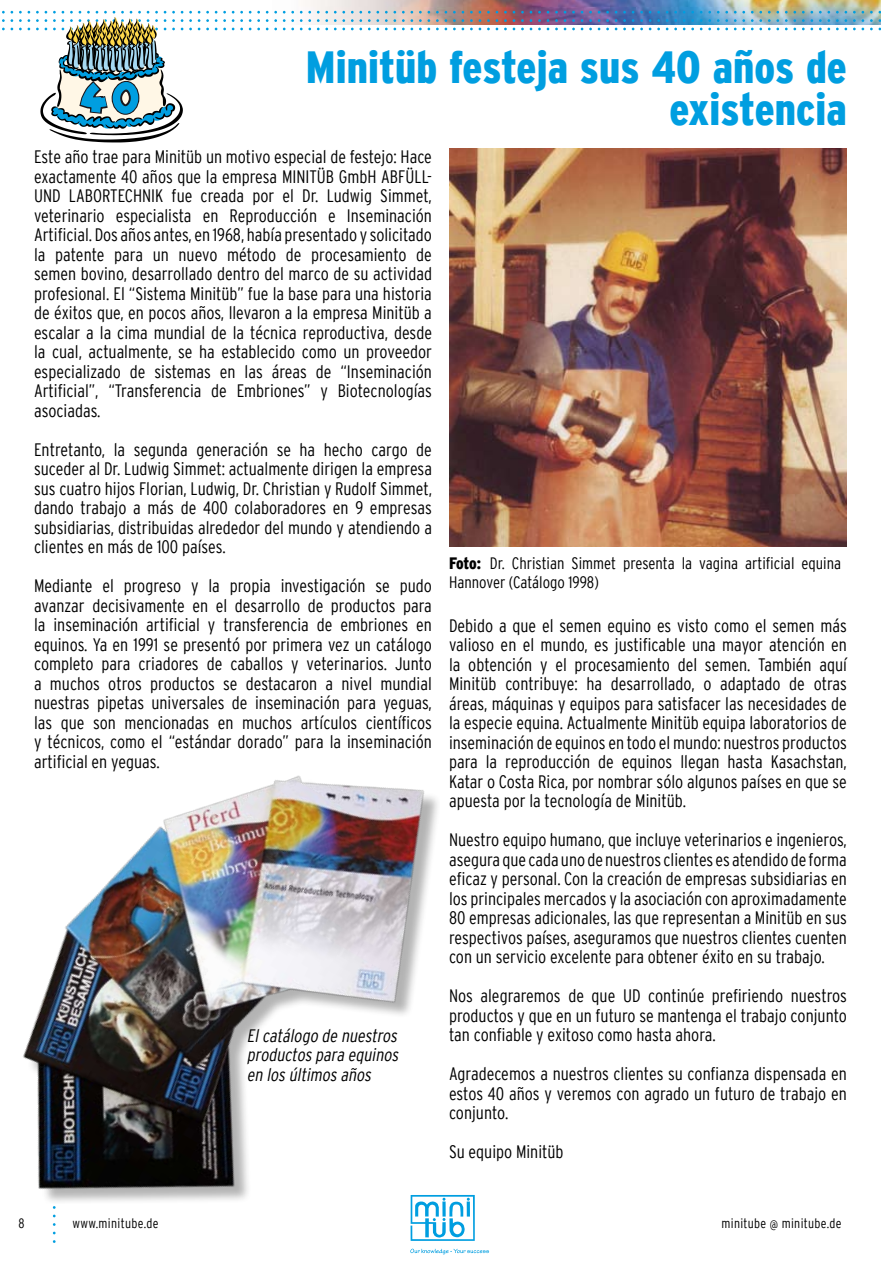
<style>
.page{position:relative;width:881px;height:1263px;background:#fff}
.page>*{position:absolute;margin:0;border:0;box-sizing:border-box;transform-origin:0 0}
.t1{font:900 condensed 45px/42px "Interstate";color:#009ee0;text-align:right}
.t2{font:300 condensed 18px/19.5px "Interstate";color:#000;text-align:justify}
.t3{font:italic 300 condensed 18px/19.5px "Interstate";color:#000;text-align:justify}
.t4{font:300 condensed 16.5px/19.5px "Interstate";color:#000}
.t5{font:300 condensed 13.5px "Interstate";letter-spacing:.025em;color:#000}
.s1{font-weight:900}
</style>
<div class="page">
<img style="left:3px;top:0;width:877px;height:24px">
<svg style="left:2px;top:11px;width:3px;height:11px"></svg>
<svg style="left:11px;top:11px;width:2px;height:11px"></svg>
<svg style="left:19px;top:11px;width:3px;height:11px"></svg>
<svg style="left:28px;top:11px;width:2px;height:11px"></svg>
<svg style="left:189px;top:11px;width:3px;height:11px"></svg>
<svg style="left:198px;top:11px;width:2px;height:11px"></svg>
<svg style="left:206px;top:11px;width:3px;height:11px"></svg>
<svg style="left:215px;top:11px;width:2px;height:11px"></svg>
<svg style="left:223px;top:11px;width:3px;height:11px"></svg>
<svg style="left:232px;top:11px;width:2px;height:11px"></svg>
<svg style="left:240px;top:11px;width:3px;height:11px"></svg>
<svg style="left:249px;top:11px;width:2px;height:11px"></svg>
<svg style="left:257px;top:11px;width:3px;height:11px"></svg>
<svg style="left:266px;top:11px;width:2px;height:11px"></svg>
<svg style="left:274px;top:11px;width:3px;height:11px"></svg>
<svg style="left:283px;top:11px;width:2px;height:11px"></svg>
<svg style="left:291px;top:11px;width:3px;height:11px"></svg>
<svg style="left:300px;top:11px;width:2px;height:11px"></svg>
<svg style="left:308px;top:11px;width:3px;height:11px"></svg>
<svg style="left:317px;top:11px;width:2px;height:11px"></svg>
<svg style="left:325px;top:11px;width:3px;height:11px"></svg>
<svg style="left:334px;top:11px;width:2px;height:11px"></svg>
<svg style="left:342px;top:11px;width:3px;height:11px"></svg>
<svg style="left:351px;top:11px;width:2px;height:11px"></svg>
<svg style="left:359px;top:11px;width:3px;height:11px"></svg>
<svg style="left:368px;top:11px;width:2px;height:11px"></svg>
<svg style="left:376px;top:11px;width:3px;height:11px"></svg>
<svg style="left:385px;top:11px;width:2px;height:11px"></svg>
<svg style="left:393px;top:11px;width:3px;height:11px"></svg>
<svg style="left:402px;top:11px;width:2px;height:11px"></svg>
<svg style="left:410px;top:11px;width:3px;height:11px"></svg>
<svg style="left:419px;top:11px;width:2px;height:11px"></svg>
<svg style="left:427px;top:11px;width:3px;height:11px"></svg>
<svg style="left:436px;top:11px;width:2px;height:11px"></svg>
<svg style="left:444px;top:11px;width:3px;height:11px"></svg>
<svg style="left:453px;top:11px;width:2px;height:11px"></svg>
<svg style="left:461px;top:11px;width:3px;height:11px"></svg>
<svg style="left:470px;top:11px;width:2px;height:11px"></svg>
<svg style="left:478px;top:11px;width:3px;height:11px"></svg>
<svg style="left:487px;top:11px;width:2px;height:11px"></svg>
<svg style="left:495px;top:11px;width:3px;height:11px"></svg>
<svg style="left:504px;top:11px;width:2px;height:11px"></svg>
<svg style="left:512px;top:11px;width:3px;height:11px"></svg>
<svg style="left:521px;top:11px;width:2px;height:11px"></svg>
<svg style="left:529px;top:11px;width:3px;height:11px"></svg>
<svg style="left:538px;top:11px;width:2px;height:11px"></svg>
<svg style="left:546px;top:11px;width:3px;height:11px"></svg>
<svg style="left:555px;top:11px;width:2px;height:11px"></svg>
<svg style="left:563px;top:11px;width:3px;height:11px"></svg>
<svg style="left:572px;top:11px;width:2px;height:11px"></svg>
<svg style="left:580px;top:11px;width:3px;height:11px"></svg>
<svg style="left:589px;top:11px;width:2px;height:11px"></svg>
<svg style="left:597px;top:11px;width:3px;height:11px"></svg>
<svg style="left:606px;top:11px;width:2px;height:11px"></svg>
<svg style="left:614px;top:11px;width:3px;height:11px"></svg>
<svg style="left:623px;top:11px;width:2px;height:11px"></svg>
<svg style="left:631px;top:11px;width:3px;height:11px"></svg>
<svg style="left:640px;top:11px;width:2px;height:11px"></svg>
<svg style="left:648px;top:11px;width:3px;height:11px"></svg>
<svg style="left:657px;top:11px;width:2px;height:11px"></svg>
<svg style="left:665px;top:11px;width:3px;height:11px"></svg>
<svg style="left:674px;top:11px;width:2px;height:11px"></svg>
<svg style="left:682px;top:11px;width:3px;height:11px"></svg>
<svg style="left:691px;top:11px;width:2px;height:11px"></svg>
<svg style="left:699px;top:11px;width:3px;height:11px"></svg>
<svg style="left:708px;top:11px;width:2px;height:11px"></svg>
<svg style="left:716px;top:11px;width:3px;height:11px"></svg>
<svg style="left:725px;top:11px;width:2px;height:11px"></svg>
<svg style="left:733px;top:11px;width:3px;height:11px"></svg>
<svg style="left:742px;top:11px;width:2px;height:11px"></svg>
<svg style="left:750px;top:11px;width:3px;height:11px"></svg>
<svg style="left:759px;top:11px;width:2px;height:11px"></svg>
<svg style="left:767px;top:11px;width:3px;height:11px"></svg>
<svg style="left:776px;top:11px;width:2px;height:11px"></svg>
<svg style="left:784px;top:11px;width:3px;height:11px"></svg>
<svg style="left:793px;top:11px;width:2px;height:11px"></svg>
<svg style="left:801px;top:11px;width:3px;height:11px"></svg>
<svg style="left:810px;top:11px;width:2px;height:11px"></svg>
<svg style="left:818px;top:11px;width:3px;height:11px"></svg>
<svg style="left:827px;top:11px;width:2px;height:11px"></svg>
<svg style="left:835px;top:11px;width:3px;height:11px"></svg>
<svg style="left:844px;top:11px;width:2px;height:11px"></svg>
<svg style="left:852px;top:11px;width:3px;height:11px"></svg>
<svg style="left:861px;top:11px;width:2px;height:11px"></svg>
<svg style="left:869px;top:11px;width:3px;height:11px"></svg>
<svg style="left:878px;top:11px;width:2px;height:11px"></svg>
<img style="left:449px;top:148px;width:397px;height:398px">
<svg style="left:36px;top:11px;width:147px;height:131px"></svg>
<div style="left:112px;top:81px;width:27px;height:34px;border:10px solid #1a171c;border-radius:50%"></div>
<div style="left:113px;top:82px;width:25px;height:32px;border:8px solid #009ee0;border-radius:50%"></div>
<img style="left:23px;top:775px;width:467px;height:480px">
<h1 class="t1" style="left:305px;top:46px;width:542px">Minitüb festeja sus 40 años de existencia</h1>
<p class="t2" style="left:34px;top:147px;width:399px">Este año trae para Minitüb un motivo especial de festejo: Hace exactamente 40 años que la empresa MINITÜB GmbH ABFÜLL-UND LABORTECHNIK fue creada por el Dr. Ludwig Simmet, veterinario especialista en Reproducción e Inseminación Artificial. Dos años antes, en 1968, había presentado y solicitado la patente para un nuevo método de procesamiento de semen bovino, desarrollado dentro del marco de su actividad profesional. El “Sistema Minitüb” fue la base para una historia de éxitos que, en pocos años, llevaron a la empresa Minitüb a escalar a la cima mundial de la técnica reproductiva, desde la cual, actualmente, se ha establecido como un proveedor especializado de sistemas en las áreas de “Inseminación Artificial”, “Transferencia de Embriones” y Biotecnologías asociadas.</p>
<p class="t2" style="left:34px;top:439px;width:399px">Entretanto, la segunda generación se ha hecho cargo de suceder al Dr. Ludwig Simmet: actualmente dirigen la empresa sus cuatro hijos Florian, Ludwig, Dr. Christian y Rudolf Simmet, dando trabajo a más de 400 colaboradores en 9 empresas subsidiarias, distribuidas alrededor del mundo y atendiendo a clientes en más de 100 países.</p>
<p class="t2" style="left:34px;top:576px;width:399px">Mediante el progreso y la propia investigación se pudo avanzar decisivamente en el desarrollo de productos para la inseminación artificial y transferencia de embriones en equinos. Ya en 1991 se presentó por primera vez un catálogo completo para criadores de caballos y veterinarios. Junto a muchos otros productos se destacaron a nivel mundial nuestras pipetas universales de inseminación para yeguas, las que son mencionadas en muchos artículos científicos y técnicos, como el “estándar dorado” para la inseminación artificial en yeguas.</p>
<p class="t3" style="left:247px;top:1025px;width:156px">Elcatálogo de nuestros productos para equinos en los últimos años</p>
<p class="t4" style="left:449px;top:553px;width:393px"><span class="s1">Foto:</span> Dr. Christian Simmet presenta la vagina artificial equina<br>Hannover (Catálogo 1998)</p>
<p class="t2" style="left:449px;top:616px;width:399px">Debido a que el semen equino es visto como el semen más valioso en el mundo, es justificable una mayor atención en la obtención y el procesamiento del semen. También aquí Minitüb contribuye: ha desarrollado, o adaptado de otras áreas, máquinas y equipos para satisfacer las necesidades de la especie equina. Actualmente Minitüb equipa laboratorios de inseminación de equinos en todo el mundo: nuestros productos para la reproducción de equinos llegan hasta Kasachstan, Katar o Costa Rica, por nombrar sólo algunos países en que se apuesta por la tecnología de Minitüb.</p>
<p class="t2" style="left:449px;top:830px;width:399px">Nuestro equipo humano, que incluye veterinarios e ingenieros, asegura que cada uno de nuestros clientes es atendido de forma eficaz y personal. Con la creación de empresas subsidiarias en los principales mercados y la asociación con aproximadamente 80 empresas adicionales, las que representan a Minitüb en sus respectivos países, aseguramos que nuestros clientes cuenten con un servicio excelente para obtener éxito en su trabajo.</p>
<p class="t2" style="left:449px;top:986px;width:399px">Nos alegraremos de que UD continúe prefiriendo nuestros productos y que en un futuro se mantenga el trabajo conjunto tan confiable y exitoso como hasta ahora.</p>
<p class="t2" style="left:449px;top:1064px;width:399px">Agradecemos a nuestros clientes su confianza dispensada en estos 40 años y veremos con agrado un futuro de trabajo en conjunto.</p>
<p class="t2" style="left:449px;top:1142px;width:116px">Su equipo Minitüb</p>
<p class="t5" style="left:18px;top:1216px;width:8px">8</p>
<p class="t5" style="left:72px;top:1216px;width:88px">www.minitube.de</p>
<p class="t5" style="left:721px;top:1216px;width:122px">minitube @ minitube.de</p>
</div>
